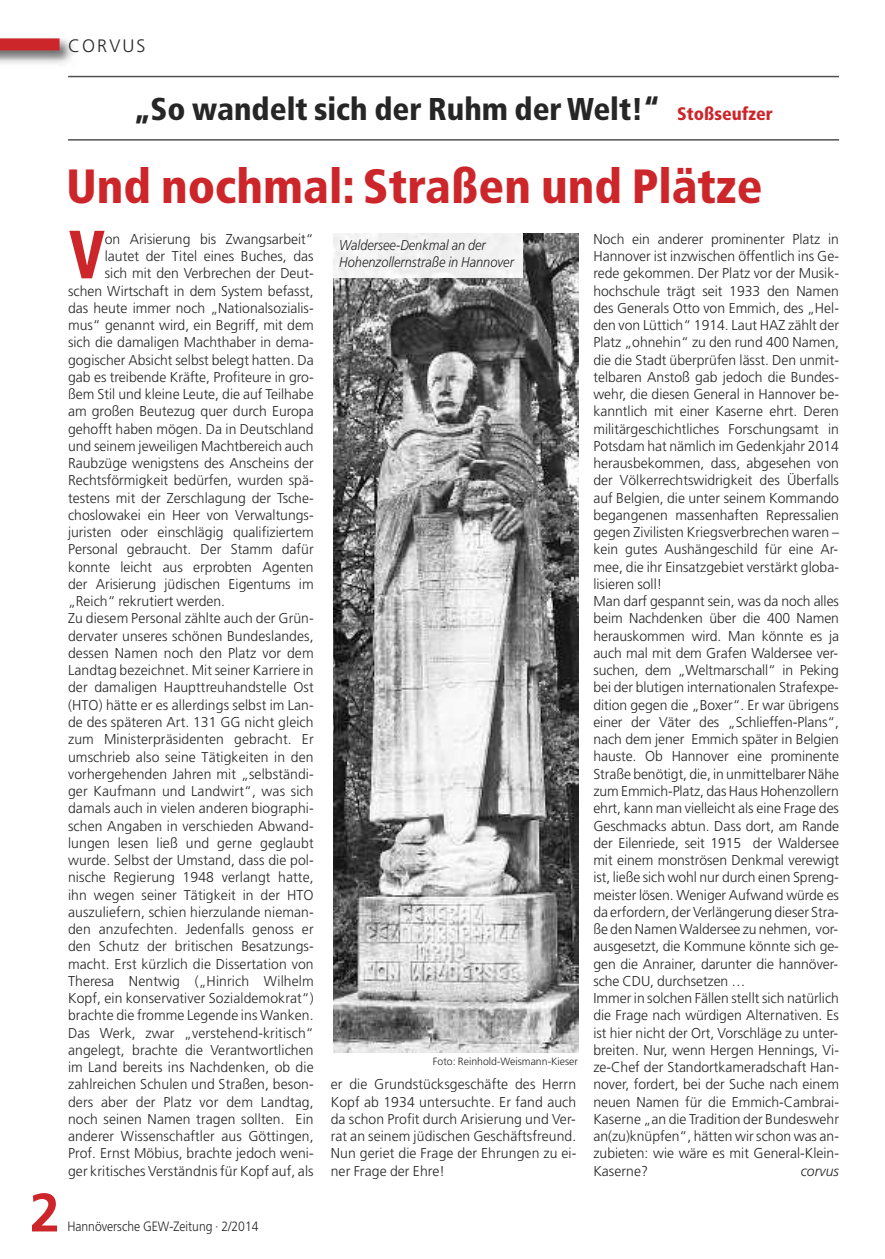
<style>
.page{position:relative;width:885px;height:1259px;background:#fff}
.page>*{position:absolute;margin:0;border:0;box-sizing:border-box;transform-origin:0 0}
.t1{font:900 condensed 68.1px "Frutiger";color:#cc262b;scale:.87 1}
.t2{font:700 54px "Frutiger";color:#cc262b}
.t3{font:900 condensed 48px "Frutiger";color:#cc262b}
.t4{font:900 condensed 31.5px "Frutiger";color:#272627}
.t5{font:300 18px "Frutiger";letter-spacing:.115em;color:#272627}
.t6{font:300 14.25px/17.2px "Frutiger";color:#272627;text-align:justify}
.t7{font:italic 300 14.25px/17.2px "Frutiger";color:#272627;scale:.9 1}
.t8{font:italic 300 14.25px "Frutiger";color:#272627}
.t9{font:300 13.5px "Frutiger";color:#272627;scale:.9 1}
.t10{font:300 10.5px "Frutiger";color:#272627}
.s1{font-size:18px;color:#cc262b}
</style>
<div class="page">
<img style="left:0;top:39px;width:73px;height:25px">
<div style="left:0;top:38px;width:60px;height:12px;background:#cc262b"></div>
<hr style="left:68px;top:76px;width:770px;height:1px;background:#525152">
<hr style="left:68px;top:139px;width:770px;height:2px;background:#525152">
<img style="left:333px;top:234px;width:245px;height:818px">
<svg style="left:345px;top:233px;width:177px;height:1px"></svg>
<div style="left:333px;top:234px;width:189px;height:43px;background:#f1f1f1"></div>
<p class="t5" style="left:68px;top:38px;width:79px">CORVUS</p>
<h3 class="t4" style="left:134px;top:96px;width:640px">„So wandelt sich der Ruhm der Welt!“ <span class="s1">Stoßseufzer</span></h3>
<h3 class="t3" style="left:67px;top:167px;width:697px">Und nochmal: Straßen und Plätze</h3>
<h2 class="t2" style="left:30px;top:1191px;width:32px">2</h2>
<h1 class="t1" style="left:69px;top:227px;width:43px">V</h1>
<p class="t6" style="left:105px;top:231px;width:210px">on Arisierung bis Zwangsarbeit“</p>
<p class="t6" style="left:105px;top:249px;width:210px">lautet der Titel eines Buches, das</p>
<p class="t6" style="left:105px;top:266px;width:210px">sich mit den Verbrechen der Deut-</p>
<p class="t6" style="left:68px;top:283px;width:247px">schen Wirtschaft in dem System befasst,</p>
<p class="t6" style="left:68px;top:300px;width:247px">das heute immer noch „Nationalsozialis-</p>
<p class="t6" style="left:68px;top:318px;width:247px">mus“ genannt wird, ein Begriff, mit dem</p>
<p class="t6" style="left:68px;top:335px;width:247px">sich die damaligen Machthaber in dema-</p>
<p class="t6" style="left:68px;top:352px;width:247px">gogischer Absicht selbst belegt hatten. Da</p>
<p class="t6" style="left:68px;top:369px;width:247px">gab es treibende Kräfte, Profiteure in gro-</p>
<p class="t6" style="left:68px;top:387px;width:247px">ßem Stil und kleine Leute, die auf Teilhabe</p>
<p class="t6" style="left:68px;top:404px;width:247px">am großen Beutezug quer durch Europa</p>
<p class="t6" style="left:68px;top:421px;width:247px">gehofft haben mögen. Da in Deutschland</p>
<p class="t6" style="left:68px;top:438px;width:247px">und seinem jeweiligen Machtbereich auch</p>
<p class="t6" style="left:68px;top:456px;width:247px">Raubzüge wenigstens des Anscheins der</p>
<p class="t6" style="left:68px;top:473px;width:247px">Rechtsförmigkeit bedürfen, wurden spä-</p>
<p class="t6" style="left:68px;top:490px;width:247px">testens mit der Zerschlagung der Tsche-</p>
<p class="t6" style="left:68px;top:507px;width:247px">choslowakei ein Heer von Verwaltungs-</p>
<p class="t6" style="left:68px;top:525px;width:247px">juristen oder einschlägig qualifiziertem</p>
<p class="t6" style="left:68px;top:542px;width:247px">Personal gebraucht. Der Stamm dafür</p>
<p class="t6" style="left:68px;top:559px;width:247px">konnte leicht aus erprobten Agenten</p>
<p class="t6" style="left:68px;top:576px;width:247px">der Arisierung jüdischen Eigentums im</p>
<p class="t6" style="left:68px;top:594px;width:159px">„Reich“ rekrutiert werden.</p>
<p class="t6" style="left:68px;top:611px;width:247px">Zu diesem Personal zählte auch der Grün-</p>
<p class="t6" style="left:68px;top:628px;width:247px">dervater unseres schönen Bundeslandes,</p>
<p class="t6" style="left:68px;top:645px;width:247px">dessen Namen noch den Platz vor dem</p>
<p class="t6" style="left:68px;top:663px;width:247px">Landtag bezeichnet. Mit seiner Karriere in</p>
<p class="t6" style="left:68px;top:680px;width:247px">der damaligen Haupttreuhandstelle Ost</p>
<p class="t6" style="left:68px;top:697px;width:247px">(HTO) hätte er es allerdings selbst im Lan-</p>
<p class="t6" style="left:68px;top:714px;width:247px">de des späteren Art. 131 GG nicht gleich</p>
<p class="t6" style="left:68px;top:732px;width:247px">zum Ministerpräsidenten gebracht. Er</p>
<p class="t6" style="left:68px;top:749px;width:247px">umschrieb also seine Tätigkeiten in den</p>
<p class="t6" style="left:68px;top:766px;width:247px">vorhergehenden Jahren mit „selbständi-</p>
<p class="t6" style="left:68px;top:783px;width:247px">ger Kaufmann und Landwirt“, was sich</p>
<p class="t6" style="left:68px;top:801px;width:247px">damals auch in vielen anderen biographi-</p>
<p class="t6" style="left:68px;top:818px;width:247px">schen Angaben in verschieden Abwand-</p>
<p class="t6" style="left:68px;top:835px;width:247px">lungen lesen ließ und gerne geglaubt</p>
<p class="t6" style="left:68px;top:852px;width:247px">wurde. Selbst der Umstand, dass die pol-</p>
<p class="t6" style="left:68px;top:870px;width:247px">nische Regierung 1948 verlangt hatte,</p>
<p class="t6" style="left:68px;top:887px;width:247px">ihn wegen seiner Tätigkeit in der HTO</p>
<p class="t6" style="left:68px;top:904px;width:247px">auszuliefern, schien hierzulande nieman-</p>
<p class="t6" style="left:68px;top:921px;width:247px">den anzufechten. Jedenfalls genoss er</p>
<p class="t6" style="left:68px;top:939px;width:247px">den Schutz der britischen Besatzungs-</p>
<p class="t6" style="left:68px;top:956px;width:247px">macht. Erst kürzlich die Dissertation von</p>
<p class="t6" style="left:68px;top:973px;width:247px">Theresa Nentwig („Hinrich Wilhelm</p>
<p class="t6" style="left:68px;top:990px;width:247px">Kopf, ein konservativer Sozialdemokrat“)</p>
<p class="t6" style="left:68px;top:1008px;width:247px">brachte die fromme Legende ins Wanken.</p>
<p class="t6" style="left:68px;top:1025px;width:247px">Das Werk, zwar „verstehend-kritisch“</p>
<p class="t6" style="left:68px;top:1042px;width:247px">angelegt, brachte die Verantwortlichen</p>
<p class="t6" style="left:68px;top:1059px;width:247px">im Land bereits ins Nachdenken, ob die</p>
<p class="t6" style="left:68px;top:1077px;width:247px">zahlreichen Schulen und Straßen, beson-</p>
<p class="t6" style="left:68px;top:1094px;width:247px">ders aber der Platz vor dem Landtag,</p>
<p class="t6" style="left:68px;top:1111px;width:247px">noch seinen Namen tragen sollten. Ein</p>
<p class="t6" style="left:68px;top:1128px;width:247px">anderer Wissenschaftler aus Göttingen,</p>
<p class="t6" style="left:68px;top:1146px;width:247px">Prof. Ernst Möbius, brachte jedoch weni-</p>
<p class="t6" style="left:68px;top:1163px;width:247px">ger kritisches Verständnis für Kopf auf, als</p>
<p class="t9" style="left:67px;top:1221px;width:214px">Hannöversche GEW-Zeitung · 2/2014</p>
<p class="t7" style="left:339px;top:237px;width:195px">Waldersee-Denkmal an der<br>Hohenzollernstraße in Hannover</p>
<p class="t10" style="left:433px;top:1056px;width:147px">Foto: Reinhold-Weismann-Kieser</p>
<p class="t6" style="left:331px;top:1077px;width:247px">er die Grundstücksgeschäfte des Herrn Kopf ab 1934 untersuchte. Er fand auch da schon Profit durch Arisierung und Ver&shy;rat an seinem jüdischen Geschäftsfreund.<br>Nun geriet die Frage der Ehrungen zu ei&shy;ner Frage der Ehre!</p>
<p class="t6" style="left:593px;top:231px;width:247px;text-align:left">Noch ein anderer prominenter Platz in Hannover ist inzwischen öffentlich ins Ge&shy;rede gekommen. Der Platz vor der Musik&shy;hochschule trägt seit 1933 den Namen des Generals Otto von Emmich, des „Hel&shy;den von Lüttich“ 1914. Laut HAZ zählt der Platz „ohnehin“ zu den rund 400 Namen, die die Stadt überprüfen lässt. Den unmit&shy;telbaren Anstoß gab jedoch die Bundes&shy;wehr, die diesen General in Hannover be&shy;kanntlich mit einer Kaserne ehrt. Deren militärgeschichtliches Forschungsamt in Potsdam hat nämlich im Gedenkjahr 2014 herausbekommen, dass, abgesehen von der Völkerrechtswidrigkeit des Überfalls auf Belgien, die unter seinem Kommando begangenen massenhaften Repressalien gegen Zivilisten Kriegsverbrechen waren – kein gutes Aushängeschild für eine Ar&shy;mee, die ihr Einsatzgebiet verstärkt globa&shy;lisieren soll!<br>Man darf gespannt sein, was da noch alles beim Nachdenken über die 400 Namen herauskommen wird. Man könnte es ja auch mal mit dem Grafen Waldersee ver&shy;suchen, dem „Weltmarschall“ in Peking bei der blutigen internationalen Strafexpe&shy;dition gegen die „Boxer“. Er war übrigens einer der Väter des „Schlieffen-Plans“, nach dem jener Emmich später in Belgien hauste. Ob Hannover eine prominente Straße benötigt, die, in unmittelbarer Nähe zum Emmich-Platz, das Haus Hohenzollern ehrt, kann man vielleicht als eine Frage des Geschmacks abtun. Dass dort, am Rande der Eilenriede, seit 1915 der Waldersee mit einem monströsen Denkmal verewigt ist, ließe sich wohl nur durch einen Spreng&shy;meister lösen. Weniger Aufwand würde es da erfordern, der Verlängerung dieser Stra&shy;ße den Namen Waldersee zu nehmen, vor&shy;ausgesetzt, die Kommune könnte sich ge&shy;gen die Anrainer, darunter die hannöver&shy;sche CDU, durchsetzen …<br>Immer in solchen Fällen stellt sich natürlich die Frage nach würdigen Alternativen. Es ist hier nicht der Ort, Vorschläge zu unter&shy;breiten. Nur, wenn Hergen Hennings, Vi&shy;ze-Chef der Standortkameradschaft Han&shy;nover, fordert, bei der Suche nach einem neuen Namen für die Emmich-Cambrai-Kaserne „an die Tradition der Bundeswehr an(zu)knüpfen“, hätten wir schon was an&shy;zubieten: wie wäre es mit General-Klein-Kaserne?</p>
<p class="t8" style="left:800px;top:1165px;width:40px">corvus</p>
</div>
